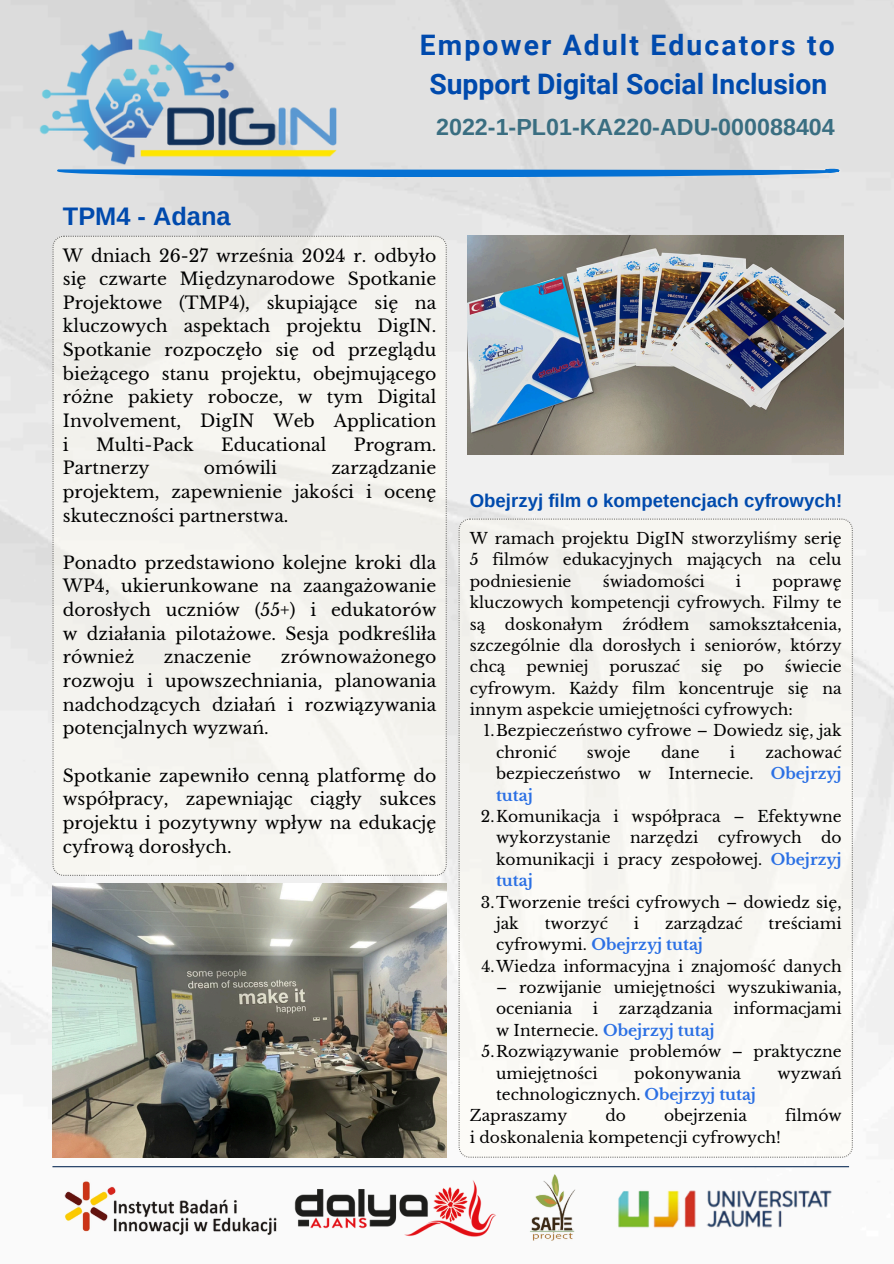
<style>
.page{position:relative;width:894px;height:1264px;background:#fff}
.page>*{position:absolute;margin:0;border:0;box-sizing:border-box;transform-origin:0 0}
.t1{font:700 28.2px/39.3px "Roboto";color:#004aad;text-align:center}
.t2{font:700 25.35px "Arimo";color:#004aad}
.t3{font:700 23.25px "Arimo";color:#3a6e81}
.t4{font:700 18.6px "Arimo";color:#004aad}
.t5{font:17.25px/23.7px "Libre Baskerville";color:#000;text-align:justify}
.t6{font:15.45px/21.3px "Libre Baskerville";color:#000;text-align:justify}
.t7{font:700 15.45px "Libre Baskerville";color:#2b70e4}
.s1{font-weight:700;color:#2b70e4}
.s2{font-weight:400;color:#000}
</style>
<div class="page">
<img style="left:0;top:0;width:893px;height:1168px">
<img style="left:39px;top:29px;width:297px;height:135px">
<svg style="left:57px;top:169px;width:782px;height:7px;background:#2983d4"></svg>
<img style="left:52px;top:883px;width:394px;height:274px">
<img style="left:64px;top:1174px;width:768px;height:67px">
<img style="left:467px;top:236px;width:376px;height:218px">
<div style="left:52px;top:236px;width:394px;height:640px;background:#f4f3ef"></div>
<div style="left:458px;top:518px;width:394px;height:639px;background:#f7f6f1"></div>
<hr style="left:52px;top:1166px;width:796px;height:1px;background:#103059">
<h5 class="t2" style="left:63px;top:202px;width:169px">TPM4 - Adana</h5>
<p class="t1" style="left:420px;top:25px;width:416px">Empower Adult Educators to<br>Support Digital Social Inclusion</p>
<p class="t3" style="left:436px;top:113px;width:400px">2022-1-PL01-KA220-ADU-000088404</p>
<h1 class="t5" style="left:63px;top:244px;width:375px">W dniach 26-27 września 2024 r. odbyło się czwarte Międzynarodowe Spotkanie Projektowe (TMP4), skupiające się na kluczowych aspektach projektu DigIN.<br>Spotkanie rozpoczęło się od przeglądu bieżącego stanu projektu, obejmującego różne pakiety robocze, w tym Digital Involvement, DigIN Web Application i</h1>
<h1 class="t5" style="left:96px;top:433px;width:99px">Multi-Pack</h1>
<h1 class="t5" style="left:221px;top:433px;width:107px">Educational</h1>
<h1 class="t5" style="left:354px;top:433px;width:84px">Program.</h1>
<h1 class="t5" style="left:63px;top:456px;width:88px">Partnerzy</h1>
<h1 class="t5" style="left:204px;top:456px;width:75px">omówili</h1>
<h1 class="t5" style="left:63px;top:456px;width:375px;text-indent:268px">zarządzanie projektem, zapewnienie jakości i ocenę skuteczności partnerstwa.</h1>
<h2 class="t5" style="left:63px;top:551px;width:375px">Ponadto przedstawiono kolejne kroki dla WP4, ukierunkowane na zaangażowanie dorosłych uczniów (55+) i edukatorów w działania pilotażowe. Sesja podkreśliła również</h2>
<h2 class="t5" style="left:63px;top:645px;width:375px;text-indent:218px">zrównoważonego rozwoju i upowszechniania, planowania nadchodzących działań i rozwiązywania potencjalnych wyzwań.</h2>
<h3 class="t5" style="left:63px;top:763px;width:375px">Spotkanie zapewniło cenną platformę do współpracy, zapewniając ciągły sukces projektu i pozytywny wpływ na edukację cyfrową dorosłych.</h3>
<h2 class="t5" style="left:164px;top:645px;width:89px">znaczenie</h2>
<p class="t4" style="left:469px;top:490px;width:374px">Obejrzyj film o kompetencjach cyfrowych!</p>
<h5 class="t6" style="left:469px;top:528px;width:373px">W ramach projektu DigIN stworzyliśmy serię 5 filmów edukacyjnych mających na celu podniesienie</h5>
<h5 class="t6" style="left:602px;top:570px;width:103px">świadomości</h5>
<h5 class="t6" style="left:735px;top:570px;width:7px">i</h5>
<h5 class="t6" style="left:469px;top:570px;width:373px;text-indent:303px">poprawę kluczowych kompetencji cyfrowych. Filmy te są</h5>
<h5 class="t6" style="left:469px;top:613px;width:373px;text-indent:239px">samokształcenia, szczególnie dla dorosłych i seniorów, którzy chcą</h5>
<h5 class="t6" style="left:505px;top:613px;width:99px">doskonałym</h5>
<h5 class="t6" style="left:622px;top:613px;width:68px">źródłem</h5>
<h5 class="t6" style="left:469px;top:656px;width:373px;text-indent:315px">świecie cyfrowym. Każdy film koncentruje się na innym aspekcie umiejętności cyfrowych:</h5>
<h5 class="t6" style="left:496px;top:720px;width:347px;text-indent:-13px">1.Bezpieczeństwo cyfrowe – Dowiedz się, jak chronić</h5>
<h5 class="t6" style="left:526px;top:656px;width:63px">pewniej</h5>
<h5 class="t6" style="left:609px;top:656px;width:72px">poruszać</h5>
<h5 class="t6" style="left:701px;top:656px;width:23px">się</h5>
<h5 class="t6" style="left:743px;top:656px;width:22px">po</h5>
<h5 class="t6" style="left:496px;top:741px;width:347px;text-indent:269px">zachować bezpieczeństwo w Internecie. <span class="s1">Obejrzyj tutaj</span></h5>
<p class="t6" style="left:496px;top:806px;width:347px;text-indent:-15px">2.Komunikacja i współpraca – Efektywne wykorzystanie</p>
<h5 class="t6" style="left:586px;top:741px;width:45px">swoje</h5>
<h5 class="t6" style="left:661px;top:741px;width:40px">dane</h5>
<h5 class="t6" style="left:729px;top:741px;width:7px">i</h5>
<p class="t6" style="left:496px;top:827px;width:347px;text-indent:325px">do komunikacji i pracy zespołowej. <span class="s1">Obejrzyj tutaj</span></p>
<h4 class="t6" style="left:496px;top:891px;width:347px;text-indent:-15px">3.Tworzenie treści cyfrowych – dowiedz się, jak</h4>
<p class="t6" style="left:630px;top:827px;width:70px">narzędzi</p>
<p class="t6" style="left:717px;top:827px;width:85px">cyfrowych</p>
<h4 class="t6" style="left:544px;top:912px;width:65px">tworzyć</h4>
<h4 class="t6" style="left:633px;top:912px;width:7px">i</h4>
<h4 class="t6" style="left:665px;top:912px;width:79px">zarządzać</h4>
<h4 class="t6" style="left:768px;top:912px;width:74px">treściami</h4>
<h4 class="t7" style="left:496px;top:935px;width:208px"><span class="s2">cyfrowymi.</span> Obejrzyj tutaj</h4>
<p class="t6" style="left:481px;top:955px;width:361px">4.Wiedza informacyjna i znajomość danych</p>
<p class="t6" style="left:496px;top:977px;width:347px">– rozwijanie umiejętności wyszukiwania, oceniania</p>
<p class="t6" style="left:592px;top:998px;width:7px">i</p>
<p class="t6" style="left:618px;top:998px;width:95px">zarządzania</p>
<p class="t6" style="left:733px;top:998px;width:110px">informacjami</p>
<p class="t7" style="left:496px;top:1020px;width:220px"><span class="s2">w Internecie.</span> Obejrzyj tutaj</p>
<p class="t6" style="left:496px;top:1041px;width:347px;text-indent:-14px">5.Rozwiązywanie problemów – praktyczne umiejętności</p>
<p class="t6" style="left:634px;top:1062px;width:108px">pokonywania</p>
<p class="t6" style="left:777px;top:1062px;width:65px">wyzwań</p>
<p class="t6" style="left:496px;top:1083px;width:261px">technologicznych. <span class="s1">Obejrzyj tutaj</span></p>
<p class="t6" style="left:469px;top:1105px;width:99px">Zapraszamy</p>
<p class="t6" style="left:605px;top:1105px;width:22px">do</p>
<p class="t6" style="left:663px;top:1105px;width:84px">obejrzenia</p>
<p class="t6" style="left:785px;top:1105px;width:58px">filmów</p>
<p class="t6" style="left:469px;top:1126px;width:312px">i doskonalenia kompetencji cyfrowych!</p>
</div>
